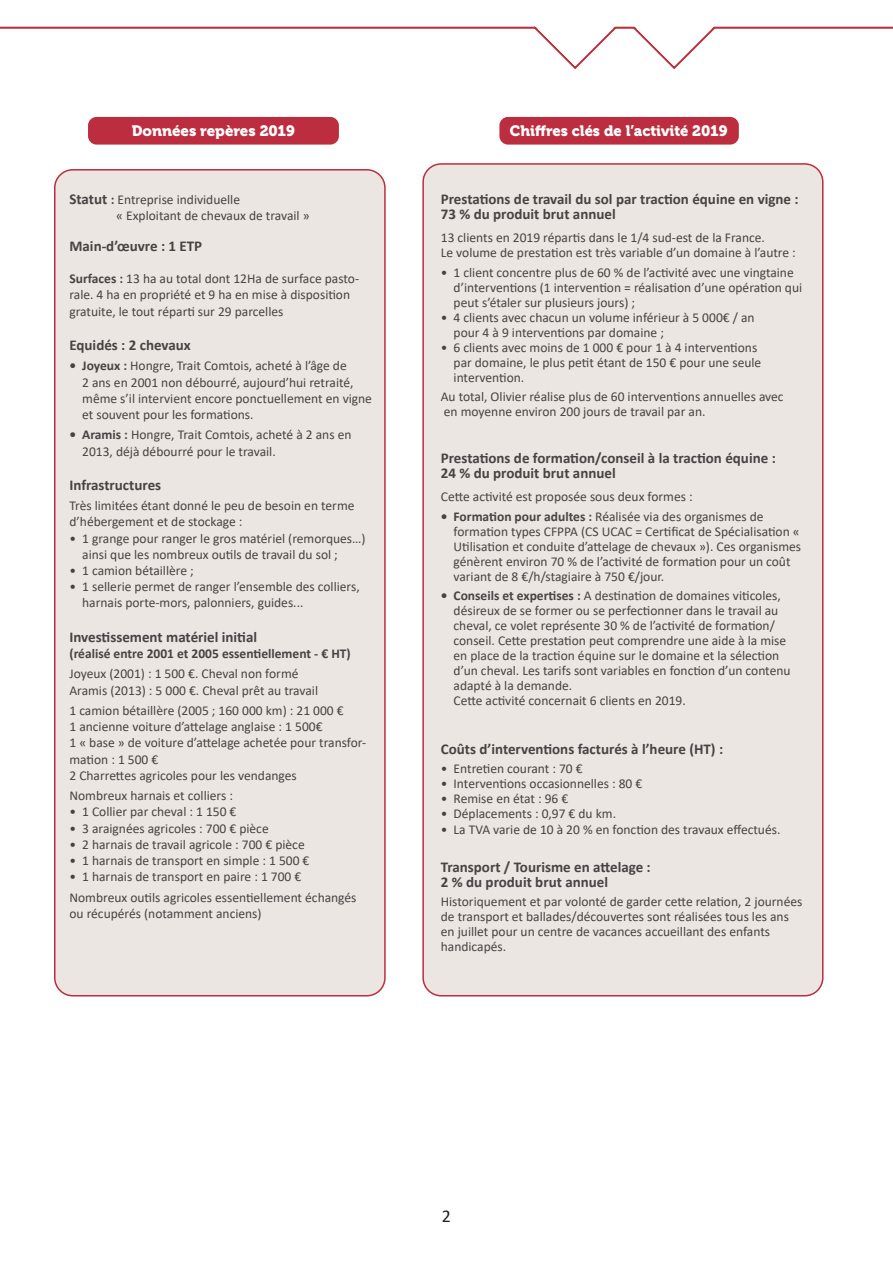
<style>
.page{position:relative;width:893px;height:1263px;background:#fff}
.page>*{position:absolute;margin:0;border:0;box-sizing:border-box;transform-origin:0 0}
.t1{font:18px "Calibri";color:#231f20}
.t2{font:700 15px/15px "Calibri";color:#474342}
.t3{font:15px "Museo 900";color:#fff}
.t4{font:13.5px/15px "Calibri";color:#474342}
.t5{font:700 13.5px "Calibri";color:#474342}
.s1{font-weight:700;font-size:15px}
.s2{font-weight:700}
</style>
<div class="page">
<hr style="left:0;top:27px;width:893px;height:2px;background:#bf2b37">
<svg style="left:532px;top:26px;width:185px;height:43px"></svg>
<div style="left:55px;top:170px;width:330px;height:826px;background:#ebe6e2;border-radius:18px"></div>
<div style="left:54px;top:169px;width:332px;height:827px;border:2px solid #bc2d3f;border-radius:18px"></div>
<div style="left:423px;top:164px;width:400px;height:832px;background:#ebe6e2;border-radius:18px"></div>
<div style="left:422px;top:163px;width:401px;height:833px;border:2px solid #bc2d3f;border-radius:18px"></div>
<div style="left:88px;top:117px;width:251px;height:28px;background:#bc2d3f;border-radius:9px"></div>
<div style="left:499px;top:117px;width:240px;height:28px;background:#bc2d3f;border-radius:9px"></div>
<p class="t3" style="left:132px;top:123px;width:165px">Données repères 2019</p>
<p class="t3" style="left:510px;top:123px;width:219px">Chiffres clés de l’activité 2019</p>
<p class="t4" style="left:69px;top:192px;width:172px"><span class="s1">Statut</span> <span class="s2">:</span> Entreprise individuelle</p>
<p class="t4" style="left:116px;top:208px;width:195px">« Exploitant de chevaux de travail »</p>
<p class="t2" style="left:69px;top:238px;width:134px">Main-d’œuvre : 1 ETP</p>
<p class="t4" style="left:69px;top:270px;width:291px;line-height:16.2px"><span class="s2">Surfaces :</span> 13 ha au total dont 12Ha de surface pasto&shy;rale. 4 ha en propriété et 9 ha en mise à disposition gratuite, le tout réparti sur 29 parcelles</p>
<p class="t2" style="left:69px;top:337px;width:123px">Equidés : 2 chevaux</p>
<p class="t4" style="left:82px;top:357px;width:291px;line-height:16.2px;text-indent:-13px"><span class="s2">• Joyeux :</span> Hongre, Trait Comtois, acheté à l’âge de<br>2 ans en 2001 non débourré, aujourd’hui retraité, même s’il intervient encore ponctuellement en vigne et souvent pour les formations.</p>
<p class="t4" style="left:82px;top:426px;width:271px;line-height:16.2px;text-indent:-13px"><span class="s2">• Aramis :</span> Hongre, Trait Comtois, acheté à 2 ans en<br>2013, déjà débourré pour le travail.</p>
<p class="t2" style="left:69px;top:477px;width:93px">Infrastructures</p>
<p class="t4" style="left:69px;top:497px;width:287px;line-height:16.2px">Très limitées étant donné le peu de besoin en terme d’hébergement et de stockage :</p>
<p class="t4" style="left:82px;top:530px;width:285px;line-height:16.2px;text-indent:-13px">• 1 grange pour ranger le gros matériel (remorques…) ainsi que les nombreux outils de travail du sol ;</p>
<p class="t4" style="left:69px;top:563px;width:126px">• 1 camion bétaillère ;</p>
<p class="t4" style="left:82px;top:578px;width:279px;line-height:16.2px;text-indent:-13px">• 1 sellerie permet de ranger l’ensemble des colliers, harnais porte-mors, palonniers, guides...</p>
<p class="t2" style="left:69px;top:629px;width:189px">Investissement matériel initial</p>
<p class="t5" style="left:69px;top:644px;width:283px">(réalisé entre 2001 et 2005 essentiellement - € HT)</p>
<p class="t4" style="left:69px;top:666px;width:231px">Joyeux (2001) : 1 500 €. Cheval non formé</p>
<p class="t4" style="left:69px;top:682px;width:250px">Aramis (2013) : 5 000 €. Cheval prêt au travail</p>
<p class="t4" style="left:69px;top:703px;width:276px">1 camion bétaillère (2005 ; 160 000 km) : 21 000 €</p>
<p class="t4" style="left:69px;top:719px;width:255px">1 ancienne voiture d’attelage anglaise : 1 500€</p>
<p class="t4" style="left:69px;top:734px;width:298px;line-height:16.2px">1 « base » de voiture d’attelage achetée pour transfor&shy;mation : 1 500 €</p>
<p class="t4" style="left:69px;top:767px;width:229px">2 Charrettes agricoles pour les vendanges</p>
<p class="t4" style="left:69px;top:788px;width:165px">Nombreux harnais et colliers :</p>
<p class="t4" style="left:69px;top:804px;width:169px">• 1 Collier par cheval : 1 150 €</p>
<p class="t4" style="left:69px;top:820px;width:201px">• 3 araignées agricoles : 700 € pièce</p>
<p class="t4" style="left:69px;top:836px;width:237px">• 2 harnais de travail agricole : 700 € pièce</p>
<p class="t4" style="left:69px;top:853px;width:242px">• 1 harnais de transport en simple : 1 500 €</p>
<p class="t4" style="left:69px;top:869px;width:233px">• 1 harnais de transport en paire : 1 700 €</p>
<p class="t4" style="left:69px;top:889px;width:289px;line-height:16.2px">Nombreux outils agricoles essentiellement échangés ou récupérés (notamment anciens)</p>
<p class="t2" style="left:441px;top:191px;width:359px">Prestations de travail du sol par traction équine en vigne :<br>73 % du produit brut annuel</p>
<p class="t4" style="left:441px;top:230px;width:357px">13 clients en 2019 répartis dans le 1/4 sud-est de la France.<br>Le volume de prestation est très variable d’un domaine à l’autre :</p>
<p class="t4" style="left:454px;top:264px;width:350px;text-indent:-13px">• 1 client concentre plus de 60 % de l’activité avec une vingtaine d’interventions (1 intervention = réalisation d’une opération qui peut s’étaler sur plusieurs jours) ;</p>
<p class="t4" style="left:454px;top:309px;width:302px;text-indent:-13px">• 4 clients avec chacun un volume inférieur à 5 000€ / an pour 4 à 9 interventions par domaine ;</p>
<p class="t4" style="left:454px;top:339px;width:309px;text-indent:-13px">• 6 clients avec moins de 1 000 € pour 1 à 4 interventions par domaine, le plus petit étant de 150 € pour une seule intervention.</p>
<p class="t4" style="left:441px;top:389px;width:344px">Au total, Olivier réalise plus de 60 interventions annuelles avec en moyenne environ 200 jours de travail par an.</p>
<p class="t2" style="left:441px;top:450px;width:336px">Prestations de formation/conseil à la traction équine :<br>24 % du produit brut annuel</p>
<p class="t4" style="left:441px;top:489px;width:253px">Cette activité est proposée sous deux formes :</p>
<p class="t4" style="left:454px;top:508px;width:349px;text-indent:-13px"><span class="s2">• Formation pour adultes :</span> Réalisée via des organismes de formation types CFPPA (CS UCAC = Certificat de Spécialisation « Utilisation et conduite d’attelage de chevaux »). Ces organismes génèrent environ 70 % de l’activité de formation pour un coût variant de 8 €/h/stagiaire à 750 €/jour.</p>
<p class="t4" style="left:454px;top:588px;width:338px;text-indent:-13px"><span class="s2">• Conseils et expertises :</span> A destination de domaines viticoles, désireux de se former ou se perfectionner dans le travail au cheval, ce volet représente 30 % de l’activité de formation/ conseil. Cette prestation peut comprendre une aide à la mise en place de la traction équine sur le domaine et la sélection d’un cheval. Les tarifs sont variables en fonction d’un contenu adapté à la demande.<br>Cette activité concernait 6 clients en 2019.</p>
<p class="t2" style="left:441px;top:741px;width:284px">Coûts d’interventions facturés à l’heure (HT) :</p>
<p class="t4" style="left:441px;top:761px;width:143px">• Entretien courant : 70 €</p>
<p class="t4" style="left:441px;top:776px;width:203px">• Interventions occasionnelles : 80 €</p>
<p class="t4" style="left:441px;top:791px;width:129px">• Remise en état : 96 €</p>
<p class="t4" style="left:441px;top:806px;width:177px">• Déplacements : 0,97 € du km.</p>
<p class="t4" style="left:441px;top:821px;width:341px">• La TVA varie de 10 à 20 % en fonction des travaux effectués.</p>
<p class="t2" style="left:441px;top:859px;width:211px">Transport / Tourisme en attelage :<br>2 % du produit brut annuel</p>
<p class="t4" style="left:441px;top:894px;width:363px">Historiquement et par volonté de garder cette relation, 2 journées de transport et ballades/découvertes sont réalisées tous les ans en juillet pour un centre de vacances accueillant des enfants handicapés.</p>
<p class="t1" style="left:442px;top:1204px;width:11px">2</p>
</div>
